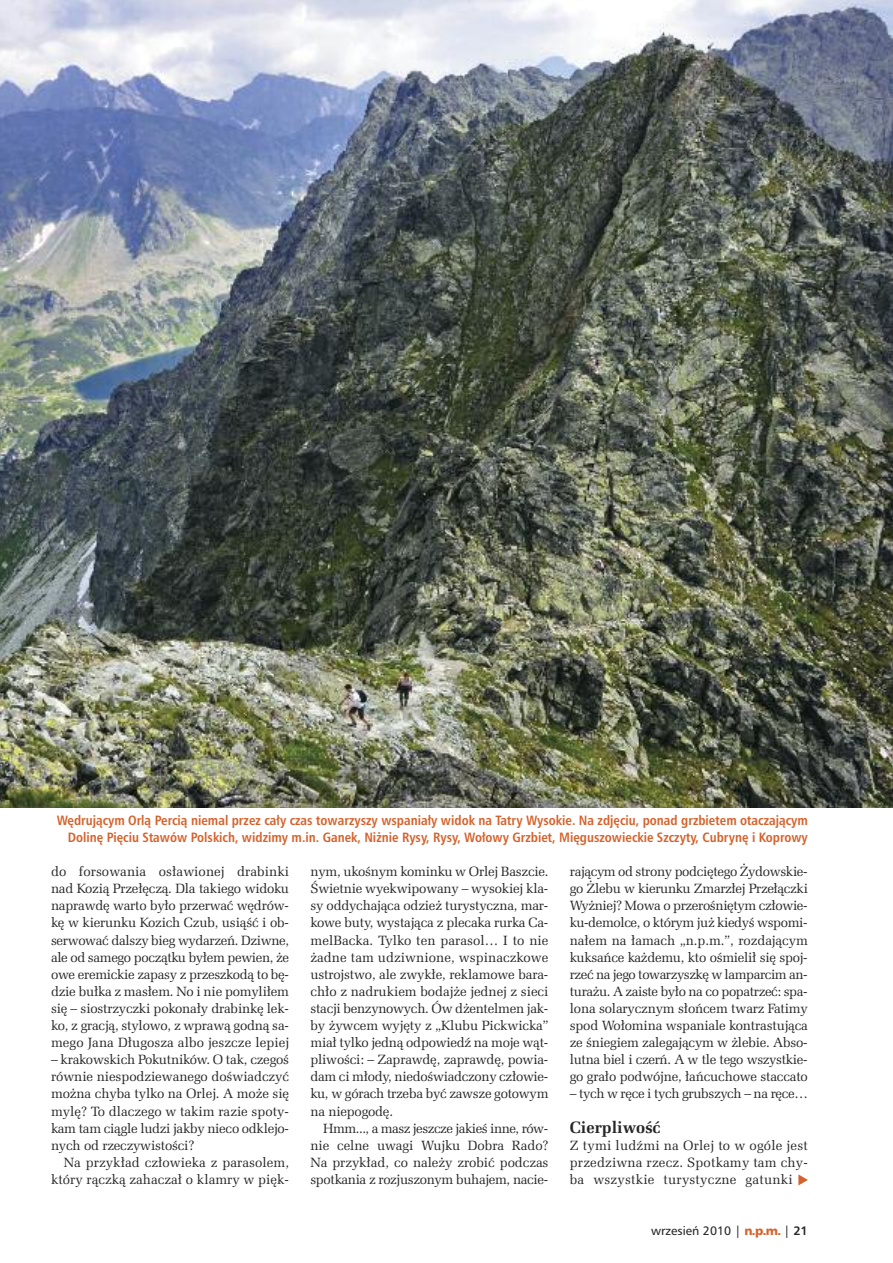
<style>
.page{position:relative;width:893px;height:1263px;background:#fff}
.page>*{position:absolute;margin:0;border:0;box-sizing:border-box;transform-origin:0 0}
.t1{font:700 16.5px "Zapf Ellipt EU";color:#272627}
.t2{font:13.5px/17.1px "Zapf Ellipt EU";letter-spacing:-.015em;color:#272627;text-align:justify}
.t3{font:700 13.5px/17.1px "Humnst 777 Cn EU";color:#d5622c;text-align:right}
.t4{font:12.3px "Humnst 777 EU";color:#272627}
.s1{font-family:"Humnst 777 Blk EU";color:#d5622c}
.s2{font-weight:700}
</style>
<div class="page">
<img style="left:0;top:0;width:893px;height:808px">
<svg style="left:798px;top:1174px;width:10px;height:11px"></svg>
<p class="t3" style="left:57px;top:811px;width:753px">Wędrującym Orlą Percią niemal przez cały czas towarzyszy wspaniały widok na Tatry Wysokie. Na zdjęciu, ponad grzbietem otaczającym<br>Dolinę Pięciu Stawów Polskich, widzimy m.in. Ganek, Niżnie Rysy, Rysy, Wołowy Grzbiet, Mięguszowieckie Szczyty, Cubrynę i Koprowy</p>
<p class="t2" style="left:51px;top:863px;width:240px">do forsowania osławionej drabinki nad Kozią Przełęczą. Dla takiego widoku naprawdę warto było przerwać wędrów&shy;kę w kierunku Kozich Czub, usiąść i ob&shy;serwować dalszy bieg wydarzeń. Dziwne, ale od samego początku byłem pewien, że owe eremickie zapasy z przeszkodą to bę&shy;dzie bułka z masłem. No i nie pomyliłem się – siostrzyczki pokonały drabinkę lek&shy;ko, z gracją, stylowo, z wprawą godną sa&shy;mego Jana Długosza albo jeszcze lepiej</p>
<p class="t2" style="left:51px;top:1051px;width:240px">– krakowskich Pokutników. O tak, czegoś równie niespodziewanego doświadczyć można chyba tylko na Orlej. A może się mylę? To dlaczego w takim razie spoty&shy;kam tam ciągle ludzi jakby nieco odklejo&shy;nych od rzeczywistości?</p>
<p class="t2" style="left:51px;top:1154px;width:240px;text-align:right">Na przykład człowieka z parasolem, który rączką zahaczał o klamry w pięk-</p>
<p class="t2" style="left:310px;top:863px;width:240px">nym, ukośnym kominku w Orlej Baszcie.<br>Świetnie wyekwipowany – wysokiej kla&shy;sy oddychająca odzież turystyczna, mar&shy;kowe buty, wystająca z plecaka rurka Ca&shy;melBacka. Tylko ten parasol… I to nie żadne tam udziwnione, wspinaczkowe ustrojstwo, ale zwykłe, reklamowe bara&shy;chło z nadrukiem bodajże jednej z sieci stacji benzynowych. Ów dżentelmen jak&shy;by żywcem wyjęty z „Klubu Pickwicka” miał tylko jedną odpowiedź na moje wąt&shy;pliwości: – Zaprawdę, zaprawdę, powia&shy;dam ci młody, niedoświadczony człowie&shy;ku, w górach trzeba być zawsze gotowym na niepogodę.</p>
<p class="t2" style="left:310px;top:1120px;width:240px;text-indent:13px">Hmm..., a masz jeszcze jakieś inne, rów&shy;nie celne uwagi Wujku Dobra Rado?<br>Na przykład, co należy zrobić podczas spotkania z rozjuszonym buhajem, nacie-</p>
<p class="t2" style="left:570px;top:863px;width:240px">rającym od strony podciętego Żydowskie&shy;go Żlebu w kierunku Zmarzłej Przełączki Wyżniej? Mowa o przerośniętym człowie&shy;ku-demolce, o którym już kiedyś wspomi&shy;nałem na łamach „n.p.m.”, rozdającym kuksańce każdemu, kto ośmielił się spoj&shy;rzeć na jego towarzyszkę w lamparcim an&shy;turażu. A zaiste było na co popatrzeć: spa&shy;lona solarycznym słońcem twarz Fatimy spod Wołomina wspaniale kontrastująca ze śniegiem zalegającym w żlebie. Abso&shy;lutna biel i czerń. A w tle tego wszystkie&shy;go grało podwójne, łańcuchowe staccato</p>
<p class="t2" style="left:570px;top:1085px;width:240px">– tych w ręce i tych grubszych – na ręce…</p>
<p class="t1" style="left:570px;top:1116px;width:92px">Cierpliwość</p>
<p class="t2" style="left:570px;top:1137px;width:240px">Z tymi ludźmi na Orlej to w ogóle jest przedziwna rzecz. Spotkamy tam chy&shy;ba wszystkie turystyczne gatunki</p>
<p class="t4" style="left:651px;top:1223px;width:158px">wrzesień 2010 | <span class="s1">n.p.m.</span> | <span class="s2">21</span></p>
</div>
